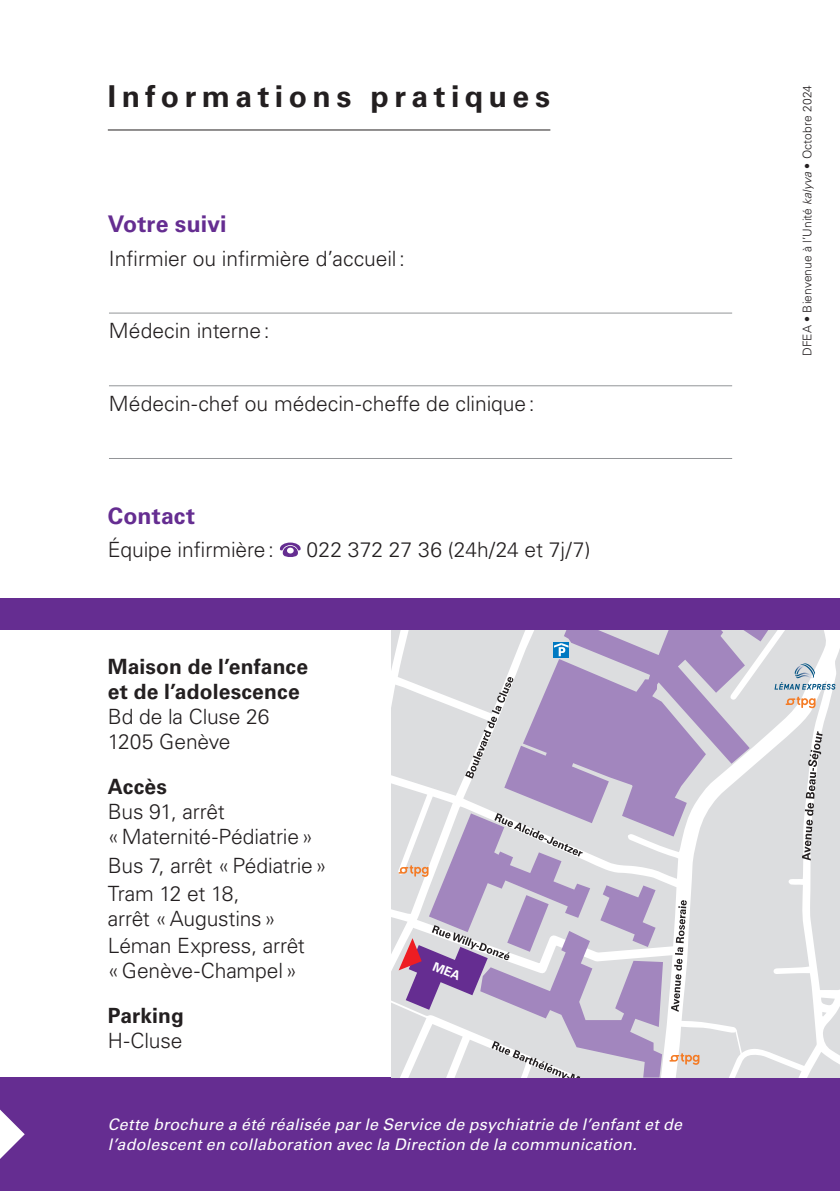
<style>
.page{position:relative;width:840px;height:1191px;background:#fff}
.page>*{position:absolute;margin:0;border:0;box-sizing:border-box;transform-origin:0 0}
.t1{font:700 30px "Univers LT Pro 65";letter-spacing:.18em;color:#231f20}
.t2{font:700 23px "Univers LT Pro 65";letter-spacing:.005em;color:#652d91}
.t3{font:300 21px/25px "Univers LT Pro 45";letter-spacing:-.005em;color:#231f20}
.t4{font:700 21px/25px "Univers LT Pro 65";letter-spacing:.005em;color:#231f20}
.t5{font:italic 16px/20px "Univers LT Pro 55";letter-spacing:.015em;color:#fff}
.t6{font:300 12px "Univers LT Pro 45";letter-spacing:.01em;color:#231f20}
.s1{font-style:italic}
</style>
<div class="page">
<div style="left:0;top:1077px;width:839px;height:114px;background:#652d91"></div>
<svg style="left:0;top:1109px;width:25px;height:50px"></svg>
<svg style="left:391px;top:629px;width:448px;height:448px;background:#dfe0e2"></svg>
<svg style="left:504px;top:629px;width:309px;height:207px;background:#c0b2d0"></svg>
<svg style="left:801px;top:731px;width:21px;height:129px;background:#c6c5c7"></svg>
<div style="left:553px;top:642px;width:15px;height:15px;background:#0079c2"></div>
<svg style="left:554px;top:643px;width:14px;height:13px"></svg>
<svg style="left:465px;top:677px;width:48px;height:101px;background:#d4d4d6"></svg>
<svg style="left:774px;top:663px;width:61px;height:26px"></svg>
<img style="left:794px;top:672px;width:18px;height:6px">
<svg style="left:785px;top:696px;width:30px;height:12px"></svg>
<svg style="left:733px;top:1028px;width:10px;height:29px"></svg>
<div style="left:0;top:598px;width:839px;height:31px;background:#652d91"></div>
<hr style="left:109px;top:313px;width:622px;height:1px;background:#939598">
<hr style="left:109px;top:385px;width:622px;height:1px;background:#939598">
<hr style="left:109px;top:458px;width:622px;height:1px;background:#939598">
<svg style="left:280px;top:542px;width:20px;height:15px"></svg>
<hr style="left:108px;top:129px;width:442px;height:1px;background:#231f20">
<svg style="left:398px;top:813px;width:301px;height:264px;background:#cac0d3"></svg>
<h1 class="t1" style="left:108px;top:75px;width:443px">Informations pratiques</h1>
<p class="t6" style="left:799px;top:356px;width:273px;rotate:-90deg">DFEA • Bienvenue à l’Unité <span class="s1">kalyva</span> • Octobre 2024</p>
<p class="t2" style="left:108px;top:208px;width:120px">Votre suivi</p>
<p class="t3" style="left:109px;top:245px;width:297px">Infirmier ou infirmière d’accueil:</p>
<p class="t3" style="left:109px;top:318px;width:162px">Médecin interne:</p>
<p class="t3" style="left:109px;top:390px;width:427px">Médecin-chef ou médecin-cheffe de clinique:</p>
<p class="t2" style="left:108px;top:499px;width:89px">Contact</p>
<p class="t3" style="left:108px;top:536px;width:168px">Équipe infirmière:</p>
<p class="t3" style="left:306px;top:536px;width:285px">022 372 27 36 (24h/24 et 7j/7)</p>
<p class="t4" style="left:108px;top:653px;width:202px">Maison de l’enfance et de l’adolescence</p>
<p class="t3" style="left:108px;top:703px;width:163px">Bd de la Cluse 26<br>1205 Genève</p>
<p class="t4" style="left:108px;top:773px;width:61px">Accès</p>
<p class="t3" style="left:108px;top:798px;width:207px">Bus 91, arrêt «Maternité-Pédiatrie»</p>
<p class="t3" style="left:108px;top:850px;width:220px;line-height:27.8px">Bus 7, arrêt «Pédiatrie»<br>Tram 12 et 18,</p>
<p class="t3" style="left:108px;top:903px;width:198px;line-height:27.8px">arrêt «Augustins»<br>Léman Express, arrêt</p>
<p class="t3" style="left:108px;top:958px;width:191px">«Genève-Champel»</p>
<p class="t4" style="left:108px;top:1002px;width:78px">Parking</p>
<p class="t3" style="left:108px;top:1027px;width:76px">H-Cluse</p>
<p class="t5" style="left:108px;top:1113px;width:575px">Cette brochure a été réalisée par le Service de psychiatrie de l’enfant et de l’adolescent en collaboration avec la Direction de la communication.</p>
</div>
